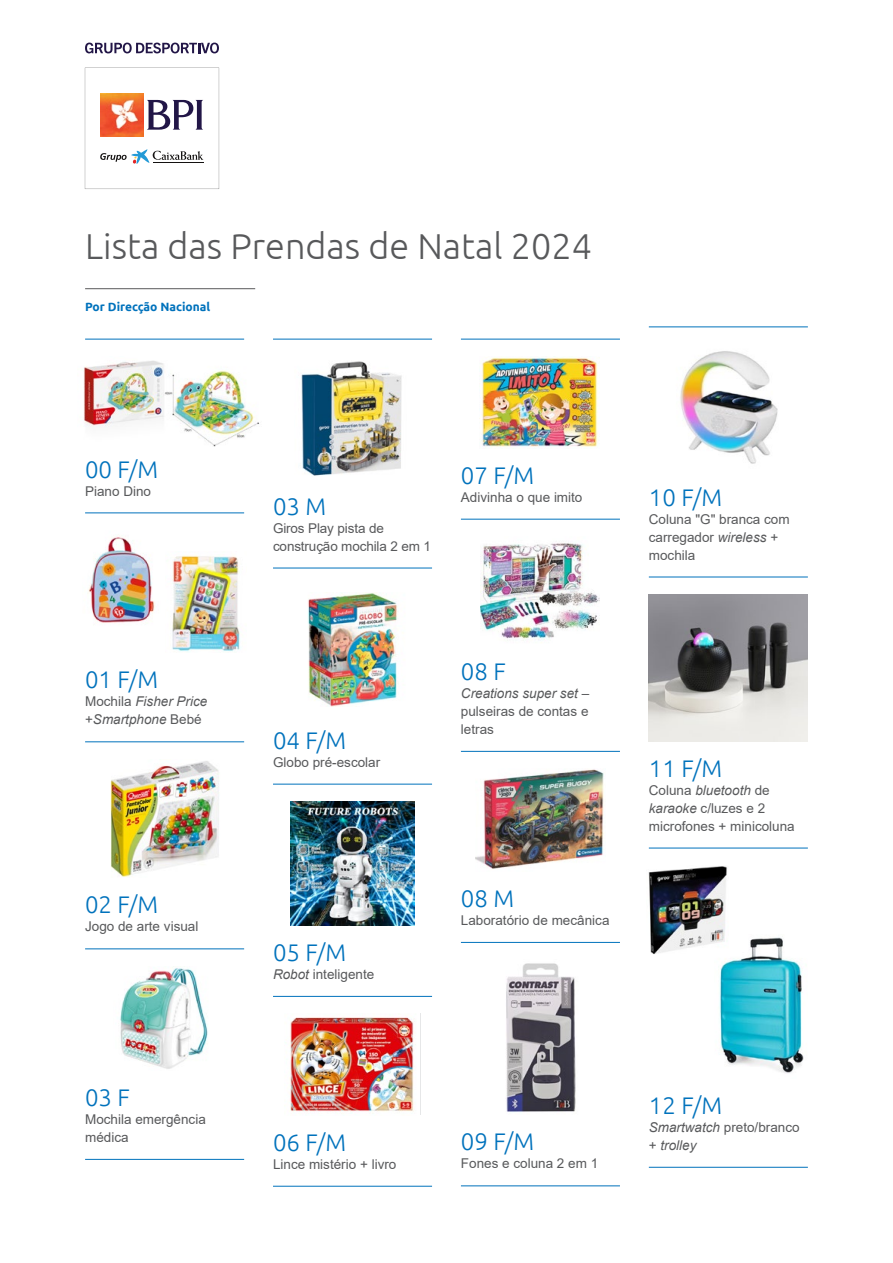
<style>
.page{position:relative;width:893px;height:1263px;background:#fff}
.page>*{position:absolute;margin:0;border:0;box-sizing:border-box;transform-origin:0 0}
.t1{font:300 36px "Ubuntu";color:#58595b}
.t2{font:300 24px "Ubuntu";color:#0072bc}
.t3{font:13.5px/18px "Arial";color:#58595b}
.t4{font:italic 13.5px/18px "Arial";color:#58595b}
.t5{font:700 12px "Ubuntu";color:#0072bc}
.s1{font-style:normal}
.s2{font-style:italic}
</style>
<div class="page">
<svg style="left:85px;top:43px;width:134px;height:10px"></svg>
<svg style="left:85px;top:68px;width:134px;height:121px"></svg>
<img style="left:100px;top:93px;width:43px;height:44px">
<hr style="left:85px;top:288px;width:170px;height:1px;background:#58595b">
<hr style="left:85px;top:339px;width:159px;height:1px;background:#0072bc">
<hr style="left:85px;top:512px;width:159px;height:1px;background:#0072bc">
<hr style="left:85px;top:741px;width:159px;height:1px;background:#0072bc">
<hr style="left:85px;top:948px;width:159px;height:1px;background:#0072bc">
<img style="left:83px;top:361px;width:176px;height:86px">
<img style="left:120px;top:968px;width:88px;height:101px">
<img style="left:88px;top:537px;width:67px;height:86px">
<img style="left:172px;top:555px;width:68px;height:97px">
<img style="left:110px;top:761px;width:109px;height:116px">
<img style="left:301px;top:361px;width:101px;height:115px">
<img style="left:308px;top:592px;width:90px;height:114px">
<img style="left:291px;top:801px;width:123px;height:124px">
<img style="left:290px;top:1017px;width:124px;height:97px">
<img style="left:479px;top:357px;width:119px;height:90px">
<img style="left:481px;top:543px;width:119px;height:98px">
<img style="left:649px;top:594px;width:159px;height:147px">
<img style="left:476px;top:769px;width:128px;height:100px">
<img style="left:506px;top:963px;width:70px;height:149px">
<img style="left:680px;top:351px;width:98px;height:113px">
<hr style="left:461px;top:751px;width:159px;height:1px;background:#0072bc">
<hr style="left:461px;top:942px;width:159px;height:1px;background:#0072bc">
<hr style="left:461px;top:1185px;width:159px;height:1px;background:#0072bc">
<hr style="left:273px;top:339px;width:159px;height:1px;background:#0072bc">
<hr style="left:461px;top:339px;width:159px;height:1px;background:#0072bc">
<hr style="left:649px;top:326px;width:159px;height:1px;background:#0072bc">
<hr style="left:273px;top:568px;width:159px;height:1px;background:#0072bc">
<hr style="left:273px;top:784px;width:159px;height:1px;background:#0072bc">
<hr style="left:273px;top:996px;width:159px;height:1px;background:#0072bc">
<hr style="left:273px;top:1186px;width:159px;height:1px;background:#0072bc">
<hr style="left:85px;top:1159px;width:159px;height:1px;background:#0072bc">
<hr style="left:461px;top:519px;width:159px;height:1px;background:#0072bc">
<hr style="left:649px;top:577px;width:159px;height:1px;background:#0072bc">
<hr style="left:649px;top:848px;width:159px;height:1px;background:#0072bc">
<hr style="left:649px;top:1167px;width:159px;height:1px;background:#0072bc">
<img style="left:719px;top:937px;width:85px;height:136px">
<img style="left:648px;top:866px;width:80px;height:89px">
<h1 class="t1" style="left:85px;top:224px;width:508px">Lista das Prendas de Natal 2024</h1>
<p class="t5" style="left:85px;top:300px;width:127px">Por Direcção Nacional</p>
<h2 class="t2" style="left:85px;top:454px;width:75px">00 F/M</h2>
<p class="t3" style="left:85px;top:482px;width:68px">Piano Dino</p>
<h2 class="t2" style="left:85px;top:665px;width:75px">01 F/M</h2>
<p class="t4" style="left:85px;top:693px;width:124px"><span class="s1">Mochila</span> Fisher Price <span class="s1">+</span>Smartphone <span class="s1">Bebé</span></p>
<h2 class="t2" style="left:85px;top:890px;width:75px">02 F/M</h2>
<p class="t3" style="left:85px;top:918px;width:115px">Jogo de arte visual</p>
<h2 class="t2" style="left:85px;top:1083px;width:47px">03 F</h2>
<p class="t3" style="left:85px;top:1110px;width:122px">Mochila emergência médica</p>
<h2 class="t2" style="left:273px;top:492px;width:55px">03 M</h2>
<p class="t3" style="left:273px;top:519px;width:160px">Giros Play pista de construção mochila 2 em 1</p>
<h2 class="t2" style="left:461px;top:461px;width:75px">07 F/M</h2>
<p class="t3" style="left:461px;top:488px;width:123px">Adivinha o que imito</p>
<h2 class="t2" style="left:649px;top:483px;width:75px">10 F/M</h2>
<p class="t3" style="left:649px;top:510px;width:142px">Coluna "G" branca com carregador <span class="s2">wireless</span> + mochila</p>
<h2 class="t2" style="left:273px;top:726px;width:75px">04 F/M</h2>
<p class="t3" style="left:273px;top:753px;width:109px">Globo pré-escolar</p>
<h2 class="t2" style="left:273px;top:938px;width:75px">05 F/M</h2>
<p class="t3" style="left:273px;top:965px;width:103px"><span class="s2">Robot</span> inteligente</p>
<h2 class="t2" style="left:461px;top:657px;width:47px">08 F</h2>
<p class="t3" style="left:461px;top:684px;width:130px;text-align:justify"><span class="s2">Creations super set</span> – pulseiras de contas e letras</p>
<h2 class="t2" style="left:461px;top:884px;width:55px">08 M</h2>
<p class="t3" style="left:461px;top:911px;width:150px">Laboratório de mecânica</p>
<h2 class="t2" style="left:649px;top:754px;width:75px">11 F/M</h2>
<p class="t3" style="left:649px;top:781px;width:147px">Coluna <span class="s2">bluetooth</span> de <span class="s2">karaoke</span> c/luzes e 2 microfones + minicoluna</p>
<h2 class="t2" style="left:649px;top:1091px;width:75px">12 F/M</h2>
<p class="t3" style="left:649px;top:1118px;width:152px"><span class="s2">Smartwatch</span> preto/branco</p>
<h2 class="t2" style="left:461px;top:1127px;width:75px">09 F/M</h2>
<p class="t3" style="left:461px;top:1155px;width:139px">Fones e coluna 2 em 1</p>
<h2 class="t2" style="left:273px;top:1128px;width:75px">06 F/M</h2>
<p class="t4" style="left:649px;top:1136px;width:49px"><span class="s1">+</span> trolley</p>
<p class="t3" style="left:273px;top:1155px;width:125px">Lince mistério + livro</p>
</div>
